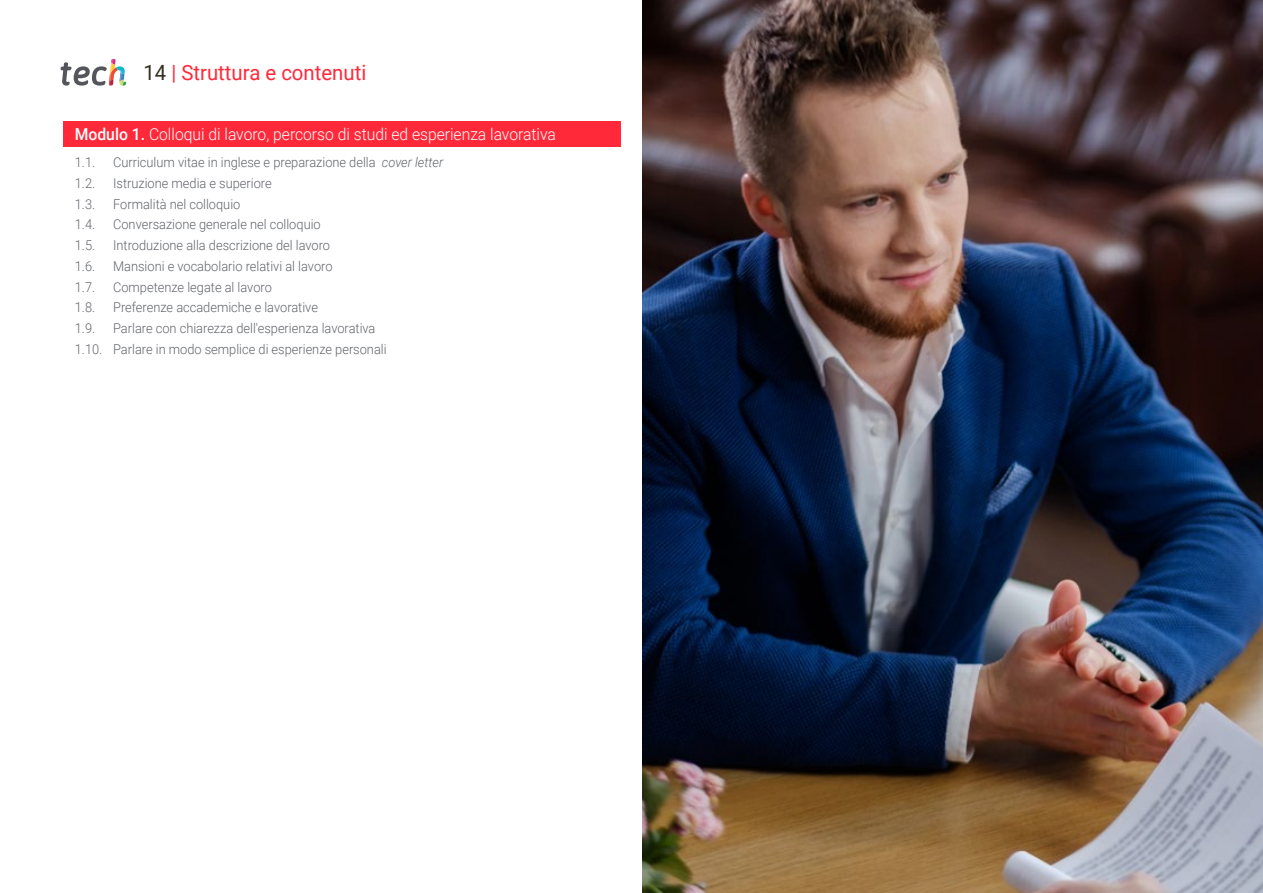
<style>
.page{position:relative;width:1263px;height:893px;background:#fff}
.page>*{position:absolute;margin:0;border:0;box-sizing:border-box;transform-origin:0 0}
.t1{font:21px "Roboto";color:#ff293a}
.t2{font:300 16.5px "Roboto";color:#fff;scale:.95 1}
.t3{font:300 13.5px/20.7px "Roboto";color:#61646a;scale:.95 1}
.s1{color:#312e20}
.s2{font-weight:500}
.s3{font-style:italic}
</style>
<div class="page">
<img style="left:642px;top:0;width:621px;height:893px">
<svg style="left:61px;top:59px;width:65px;height:27px"></svg>
<div style="left:64px;top:121px;width:557px;height:25px;background:#ff293a"></div>
<h1 class="t1" style="left:144px;top:57px;width:224px"><span class="s1">14</span> | Struttura e contenuti</h1>
<p class="t2" style="left:75px;top:123px;width:508px"><span class="s2">Modulo 1.</span> Colloqui di lavoro, percorso di studi ed esperienza lavorativa</p>
<p class="t3" style="left:75px;top:151px;width:23px">1.1.</p>
<p class="t3" style="left:113px;top:151px;width:349px">Curriculum vitae in inglese e preparazione della <span class="s3">cover letter</span></p>
<p class="t3" style="left:75px;top:172px;width:23px">1.2.</p>
<p class="t3" style="left:113px;top:172px;width:168px">Istruzione media e superiore</p>
<p class="t3" style="left:75px;top:193px;width:23px">1.3.</p>
<p class="t3" style="left:113px;top:193px;width:135px">Formalità nel colloquio</p>
<p class="t3" style="left:75px;top:214px;width:23px">1.4.</p>
<p class="t3" style="left:113px;top:214px;width:220px">Conversazione generale nel colloquio</p>
<p class="t3" style="left:75px;top:234px;width:23px">1.5.</p>
<p class="t3" style="left:113px;top:234px;width:230px">Introduzione alla descrizione del lavoro</p>
<p class="t3" style="left:75px;top:255px;width:23px">1.6.</p>
<p class="t3" style="left:113px;top:255px;width:232px">Mansioni e vocabolario relativi al lavoro</p>
<p class="t3" style="left:75px;top:276px;width:23px">1.7.</p>
<p class="t3" style="left:113px;top:276px;width:169px">Competenze legate al lavoro</p>
<p class="t3" style="left:75px;top:297px;width:23px">1.8.</p>
<p class="t3" style="left:113px;top:297px;width:217px">Preferenze accademiche e lavorative</p>
<p class="t3" style="left:75px;top:317px;width:23px">1.9.</p>
<p class="t3" style="left:75px;top:317px;width:330px;text-indent:38px">Parlare con chiarezza dell'esperienza lavorativa<br>1.10. Parlare in modo semplice di esperienze personali</p>
</div>
